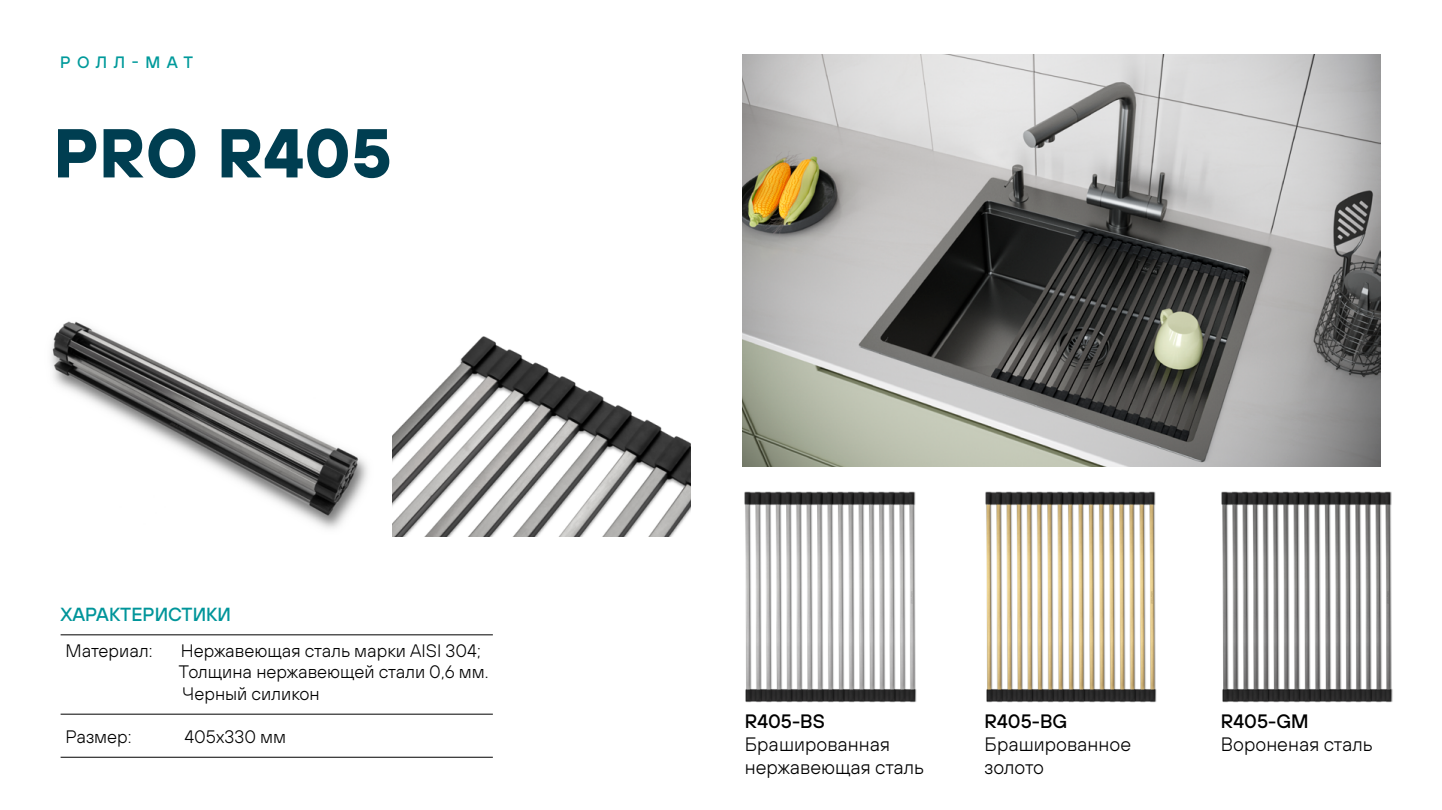
<style>
.page{position:relative;width:1442px;height:810px;background:#fff}
.page>*{position:absolute;margin:0;border:0;box-sizing:border-box;transform-origin:0 0}
.t1{font:700 69px "TT Hoves";color:#003e51}
.t2{font:300 19.35px/23.2px "TT Hoves";color:#000}
.t3{font:500 19.35px "TT Hoves";color:#000}
.t4{font:500 19.05px "TT Hoves";color:#00959a}
.t5{font:300 18px/21.6px "TT Hoves";color:#000}
.t6{font:500 16.5px "TT Hoves";letter-spacing:.4em;color:#009a9b}
</style>
<div class="page">
<img style="left:392px;top:336px;width:298px;height:200px">
<img style="left:51px;top:321px;width:317px;height:208px">
<hr style="left:61px;top:714px;width:432px;height:1px;background:#000">
<hr style="left:61px;top:634px;width:432px;height:1px;background:#000">
<hr style="left:61px;top:757px;width:432px;height:1px;background:#000">
<img style="left:744px;top:491px;width:173px;height:212px">
<img style="left:742px;top:54px;width:638px;height:412px">
<img style="left:985px;top:491px;width:172px;height:212px">
<img style="left:1221px;top:491px;width:172px;height:212px">
<p class="t6" style="left:60px;top:52px;width:135px">РОЛЛ-МАТ</p>
<h1 class="t1" style="left:53px;top:106px;width:340px">PRO R405</h1>
<p class="t4" style="left:61px;top:603px;width:172px">ХАРАКТЕРИСТИКИ</p>
<p class="t5" style="left:66px;top:639px;width:88px">Материал:</p>
<p class="t5" style="left:179px;top:639px;width:312px">Нержавеющая сталь марки AISI 304;<br>Толщина нержавеющей стали 0,6 мм.<br>Черный силикон</p>
<p class="t5" style="left:66px;top:726px;width:68px">Размер:</p>
<p class="t5" style="left:184px;top:726px;width:103px">405х330 мм</p>
<p class="t3" style="left:745px;top:708px;width:82px">R405-BS</p>
<p class="t2" style="left:745px;top:732px;width:181px">Брашированная нержавеющая сталь</p>
<p class="t3" style="left:984px;top:708px;width:84px">R405-BG</p>
<p class="t2" style="left:984px;top:732px;width:148px">Брашированное золото</p>
<p class="t3" style="left:1220px;top:708px;width:89px">R405-GM</p>
<p class="t2" style="left:1220px;top:732px;width:153px">Вороненая сталь</p>
</div>
